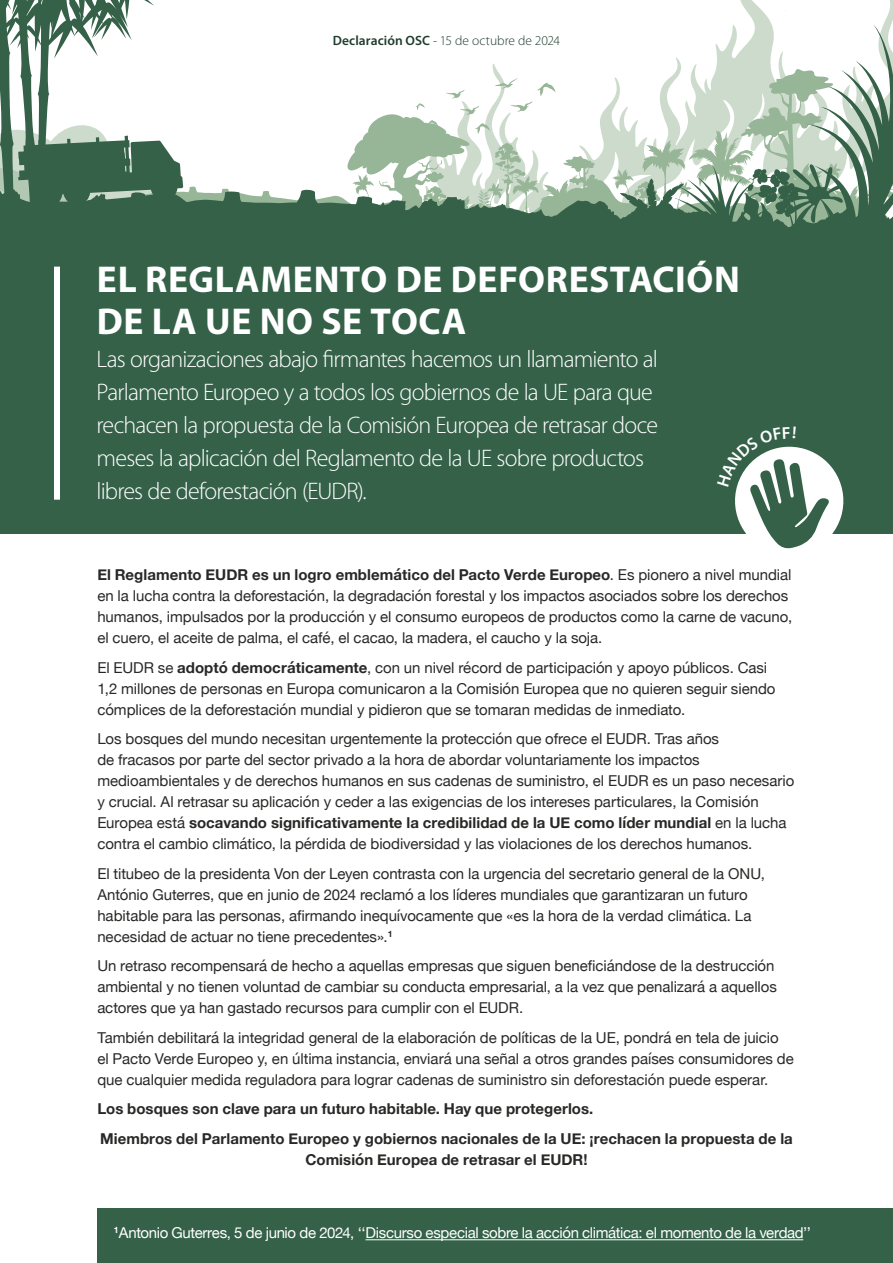
<style>
.page{position:relative;width:893px;height:1263px;background:#fff}
.page>*{position:absolute;margin:0;border:0;box-sizing:border-box;transform-origin:0 0}
.t1{font:700 37.5px/42px "Myriad Pro";letter-spacing:.015em;color:#fff}
.t2{font:300 24px/33px "Myriad Pro";letter-spacing:-.035em;color:#fff}
.t3{font:15px/21px "Helvetica Neue";letter-spacing:-.005em;color:#282827}
.t4{font:700 15px/29.5px "Helvetica Neue";letter-spacing:.005em;color:#282827}
.t5{font:15px "Helvetica Neue";letter-spacing:-.025em;color:#fff}
.t6{font:300 13.5px "Myriad Pro";color:#1f3d2e}
.s1{font-weight:600}
.s2{font-weight:700}
</style>
<div class="page">
<svg style="left:0;top:0;width:893px;height:261px"></svg>
<svg style="left:0;top:121px;width:377px;height:105px"></svg>
<div style="left:0;top:261px;width:893px;height:273px;background:#346148"></div>
<div style="left:54px;top:267px;width:6px;height:233px;background:#fff"></div>
<div style="left:97px;top:1209px;width:796px;height:54px;background:#346148"></div>
<hr style="left:365px;top:1239px;width:438px;height:1px;background:#fff">
<svg style="left:735px;top:446px;width:109px;height:103px"></svg>
<p class="t6" style="left:333px;top:33px;width:229px"><span class="s1">Declaración OSC</span> - 15 de octubre de 2024</p>
<h1 class="t1" style="left:97px;top:257px;width:645px">EL REGLAMENTO DE DEFORESTACIÓN<br>DE LA UE NO SE TOCA</h1>
<p class="t2" style="left:97px;top:343px;width:563px">Las organizaciones abajo firmantes hacemos un llamamiento al Parlamento Europeo y a todos los gobiernos de la UE para que rechacen la propuesta de la Comisión Europea de retrasar doce meses la aplicación del Reglamento de la UE sobre productos libres de deforestación (EUDR).</p>
<p class="t3" style="left:97px;top:565px;width:696px"><span class="s2">El Reglamento EUDR es un logro emblemático del Pacto Verde Europeo</span>. Es pionero a nivel mundial en la lucha contra la deforestación, la degradación forestal y los impactos asociados sobre los derechos humanos, impulsados por la producción y el consumo europeos de productos como la carne de vacuno, el cuero, el aceite de palma, el café, el cacao, la madera, el caucho y la soja.</p>
<p class="t3" style="left:97px;top:658px;width:680px">El EUDR se <span class="s2">adoptó democráticamente</span>, con un nivel récord de participación y apoyo públicos. Casi<br>1,2 millones de personas en Europa comunicaron a la Comisión Europea que no quieren seguir siendo cómplices de la deforestación mundial y pidieron que se tomaran medidas de inmediato.</p>
<p class="t3" style="left:97px;top:729px;width:698px">Los bosques del mundo necesitan urgentemente la protección que ofrece el EUDR. Tras años<br>de fracasos por parte del sector privado a la hora de abordar voluntariamente los impactos medioambientales y de derechos humanos en sus cadenas de suministro, el EUDR es un paso necesario y crucial. Al retrasar su aplicación y ceder a las exigencias de los intereses particulares, la Comisión Europea está <span class="s2">socavando significativamente la credibilidad de la UE como líder mundial</span> en la lucha contra el cambio climático, la pérdida de biodiversidad y las violaciones de los derechos humanos.</p>
<p class="t3" style="left:97px;top:864px;width:669px">El titubeo de la presidenta Von der Leyen contrasta con la urgencia del secretario general de la ONU, António Guterres, que en junio de 2024 reclamó a los líderes mundiales que garantizaran un futuro habitable para las personas, afirmando inequívocamente que «es la hora de la verdad climática. La necesidad de actuar no tiene precedentes».<sup>1</sup></p>
<p class="t3" style="left:97px;top:956px;width:681px">Un retraso recompensará de hecho a aquellas empresas que siguen beneficiándose de la destrucción ambiental y no tienen voluntad de cambiar su conducta empresarial, a la vez que penalizará a aquellos actores que ya han gastado recursos para cumplir con el EUDR.</p>
<p class="t3" style="left:97px;top:1028px;width:698px">También debilitará la integridad general de la elaboración de políticas de la UE, pondrá en tela de juicio el Pacto Verde Europeo y, en última instancia, enviará una señal a otros grandes países consumidores de que cualquier medida reguladora para lograr cadenas de suministro sin deforestación puede esperar.</p>
<p class="t4" style="left:97px;top:1094px;width:697px">Los bosques son clave para un futuro habitable. Hay que protegerlos.<br>Miembros del Parlamento Europeo y gobiernos nacionales de la UE: ¡rechacen la propuesta de la</p>
<p class="t4" style="left:305px;top:1145px;width:284px">Comisión Europea de retrasar el EUDR!</p>
<p class="t5" style="left:114px;top:1222px;width:698px"><sup>1</sup>Antonio Guterres, 5 de junio de 2024, ‘‘Discurso especial sobre la acción climática: el momento de la verdad’’</p>
</div>
